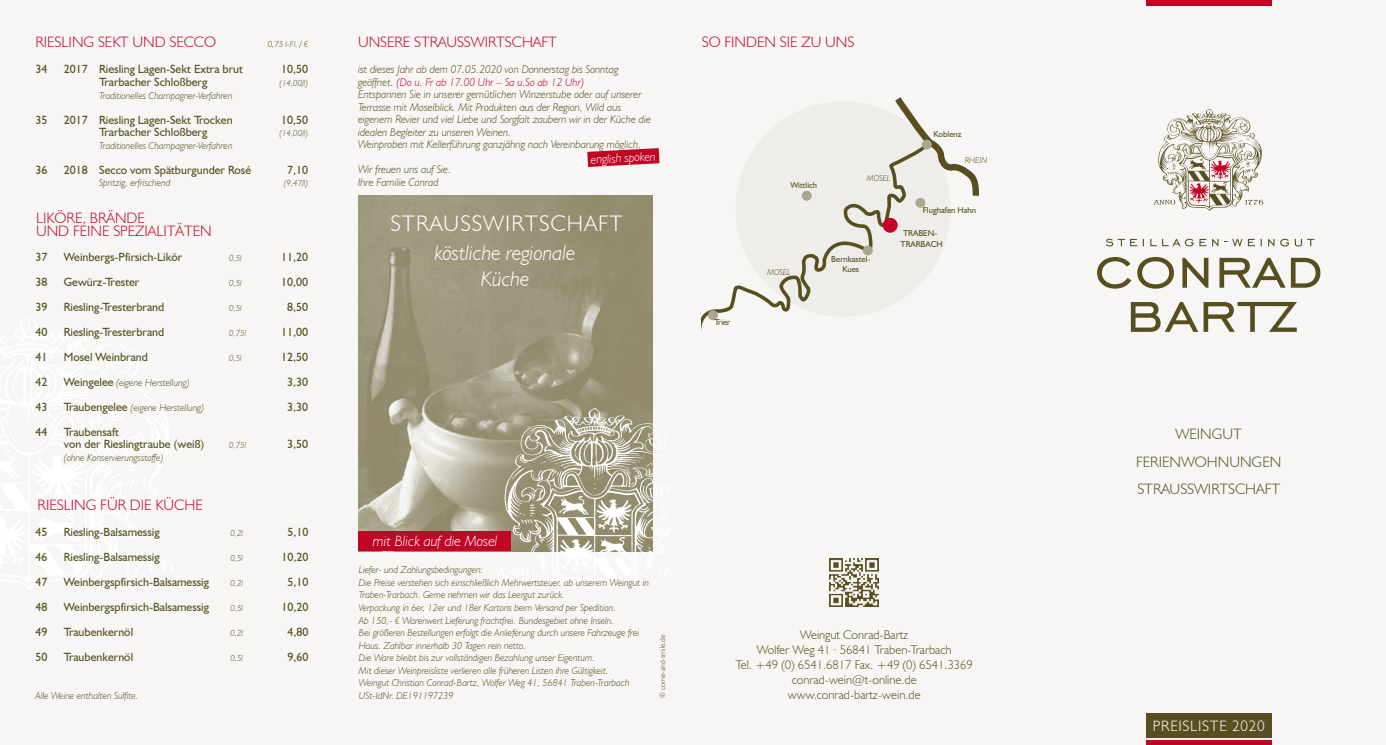
<style>
.page{position:relative;width:1386px;height:745px;background:#fff}
.page>*{position:absolute;margin:0;border:0;box-sizing:border-box;transform-origin:0 0}
.t1{font:300 22.5px "Humanist 521 BT";letter-spacing:.05em;color:#fff}
.t2{font:italic 300 21.25px/25.5px "Humanist 521 BT";color:#fff;text-align:center}
.t3{font:300 15px/12.5px "Humanist 521 BT";color:#c10525}
.t4{font:300 15px/27.5px "Humanist 521 BT";color:#584f20;text-align:center}
.t5{font:italic 300 15px "Humanist 521 BT";color:#fff}
.t6{font:300 15px "Humanist 521 BT";letter-spacing:.05em;color:#fff}
.t7{font:300 12.5px/15px "Humanist 521 BT";color:#584f20;text-align:center}
.t8{font:italic 300 12.5px "Humanist 521 BT";color:#fff}
.t9{font:11.88px/12.5px "Humanist 521 BT";color:#584f20}
.t10{font:italic 300 11.25px/12.5px "Humanist 521 BT";color:#584f20}
.t11{font:italic 300 10px/12.5px "Humanist 521 BT";color:#584f20}
.t12{font:italic 300 8.75px "Humanist 521 BT";color:#584f20}
.t13{font:8.5px/10.2px "Humanist 521 BT";color:#584f20;text-align:center}
.t14{font:italic 300 8.5px "Humanist 521 BT";color:#584f20}
.t15{font:300 7.5px "Humanist 521 BT";color:#584f20}
.s1{font-weight:400;font-style:normal;font-size:11.88px}
.s2{color:#c10525}
</style>
<div class="page">
<div style="left:0;top:0;width:1385px;height:744px;background:#f7f6f4"></div>
<svg style="left:0;top:320px;width:173px;height:269px"></svg>
<svg style="left:1153px;top:109px;width:110px;height:101px"></svg>
<svg style="left:1130px;top:302px;width:166px;height:29px"></svg>
<svg style="left:1097px;top:257px;width:223px;height:31px"></svg>
<svg style="left:1106px;top:238px;width:208px;height:8px"></svg>
<svg style="left:702px;top:97px;width:278px;height:228px"></svg>
<div style="left:882px;top:218px;width:15px;height:14px;background:#c10525;border-radius:50%"></div>
<div style="left:863px;top:245px;width:9px;height:10px;background:#aba78f;border-radius:50%"></div>
<div style="left:915px;top:198px;width:10px;height:10px;background:#aba78f;border-radius:50%"></div>
<div style="left:801px;top:191px;width:10px;height:9px;background:#aba78f;border-radius:50%"></div>
<div style="left:921px;top:139px;width:10px;height:10px;background:#aba78f;border-radius:50%"></div>
<div style="left:708px;top:310px;width:10px;height:10px;background:#aba78f;border-radius:50%"></div>
<img style="left:358px;top:195px;width:294px;height:336px">
<img style="left:829px;top:558px;width:49px;height:48px">
<div style="left:358px;top:531px;width:153px;height:19px;background:#c10525"></div>
<svg style="left:496px;top:407px;width:172px;height:180px"></svg>
<div style="left:1146px;top:713px;width:125px;height:24px;background:#584f20"></div>
<div style="left:1146px;top:739px;width:125px;height:5px;background:#c10525"></div>
<div style="left:1146px;top:0;width:125px;height:6px;background:#c10525"></div>
<svg style="left:587px;top:148px;width:72px;height:19px"></svg>
<h3 class="t3" style="left:35px;top:35px;width:182px">RIESLING SEKT UND SECCO</h3>
<p class="t12" style="left:268px;top:39px;width:42px">0,75 l-Fl. / €</p>
<p class="t9" style="left:35px;top:63px;width:13px">34</p>
<p class="t9" style="left:64px;top:63px;width:181px">2017 Riesling Lagen-Sekt Extra brut</p>
<p class="t9" style="left:281px;top:63px;width:28px">10,50</p>
<p class="t9" style="left:99px;top:75px;width:110px">Trarbacher Schloßberg</p>
<p class="t12" style="left:279px;top:78px;width:30px">(14,00/l)</p>
<p class="t11" style="left:99px;top:89px;width:135px">Traditionelles Champagner-Verfahren</p>
<p class="t9" style="left:35px;top:113px;width:13px">35</p>
<p class="t9" style="left:64px;top:113px;width:170px">2017 Riesling Lagen-Sekt Trocken</p>
<p class="t9" style="left:281px;top:113px;width:28px">10,50</p>
<p class="t9" style="left:99px;top:125px;width:110px">Trarbacher Schloßberg</p>
<p class="t12" style="left:279px;top:128px;width:30px">(14,00/l)</p>
<p class="t11" style="left:99px;top:139px;width:135px">Traditionelles Champagner-Verfahren</p>
<p class="t9" style="left:35px;top:163px;width:13px">36</p>
<p class="t9" style="left:64px;top:163px;width:189px">2018 Secco vom Spätburgunder Rosé</p>
<p class="t9" style="left:287px;top:163px;width:22px">7,10</p>
<p class="t11" style="left:99px;top:176px;width:73px">Spritzig, erfrischend</p>
<p class="t12" style="left:284px;top:178px;width:26px">(9,47/l)</p>
<h3 class="t3" style="left:36px;top:211px;width:177px">LIKÖRE, BRÄNDE<br>UND FEINE SPEZIALITÄTEN</h3>
<p class="t9" style="left:35px;top:250px;width:13px">37</p>
<p class="t9" style="left:64px;top:250px;width:120px">Weinbergs-Pfirsich-Likör</p>
<p class="t12" style="left:229px;top:252px;width:14px">0,5l</p>
<p class="t9" style="left:281px;top:250px;width:28px">11,20</p>
<p class="t9" style="left:35px;top:275px;width:13px">38</p>
<p class="t9" style="left:64px;top:275px;width:77px">Gewürz-Trester</p>
<p class="t12" style="left:229px;top:277px;width:14px">0,5l</p>
<p class="t9" style="left:281px;top:275px;width:28px">10,00</p>
<p class="t9" style="left:35px;top:300px;width:13px">39</p>
<p class="t9" style="left:64px;top:300px;width:102px">Riesling-Tresterbrand</p>
<p class="t12" style="left:229px;top:302px;width:14px">0,5l</p>
<p class="t9" style="left:287px;top:300px;width:22px">8,50</p>
<p class="t9" style="left:35px;top:325px;width:13px">40</p>
<p class="t9" style="left:64px;top:325px;width:102px">Riesling-Tresterbrand</p>
<p class="t12" style="left:229px;top:327px;width:19px">0,75l</p>
<p class="t9" style="left:281px;top:325px;width:28px">11,00</p>
<p class="t9" style="left:35px;top:350px;width:13px">41</p>
<p class="t9" style="left:64px;top:350px;width:86px">Mosel Weinbrand</p>
<p class="t12" style="left:229px;top:352px;width:14px">0,5l</p>
<p class="t9" style="left:281px;top:350px;width:28px">12,50</p>
<p class="t9" style="left:35px;top:375px;width:13px">42</p>
<p class="t11" style="left:64px;top:376px;width:127px"><span class="s1">Weingelee</span> (eigene Herstellung)</p>
<p class="t9" style="left:287px;top:375px;width:22px">3,30</p>
<p class="t9" style="left:35px;top:400px;width:13px">43</p>
<p class="t11" style="left:64px;top:401px;width:142px"><span class="s1">Traubengelee</span> (eigene Herstellung)</p>
<p class="t9" style="left:287px;top:400px;width:22px">3,30</p>
<p class="t9" style="left:35px;top:425px;width:13px">44</p>
<p class="t9" style="left:64px;top:425px;width:142px">Traubensaft<br>von der Rieslingtraube (weiß)</p>
<p class="t12" style="left:229px;top:440px;width:19px">0,75l</p>
<p class="t9" style="left:287px;top:437px;width:22px">3,50</p>
<p class="t11" style="left:64px;top:451px;width:101px">(ohne Konservierungsstoffe)</p>
<h3 class="t3" style="left:38px;top:498px;width:167px">RIESLING FÜR DIE KÜCHE</h3>
<p class="t9" style="left:35px;top:525px;width:13px">45</p>
<p class="t9" style="left:64px;top:525px;width:97px">Riesling-Balsamessig</p>
<p class="t12" style="left:230px;top:527px;width:14px">0,2l</p>
<p class="t9" style="left:287px;top:525px;width:22px">5,10</p>
<p class="t9" style="left:35px;top:550px;width:13px">46</p>
<p class="t9" style="left:64px;top:550px;width:97px">Riesling-Balsamessig</p>
<p class="t12" style="left:230px;top:552px;width:14px">0,5l</p>
<p class="t9" style="left:281px;top:550px;width:28px">10,20</p>
<p class="t9" style="left:35px;top:575px;width:13px">47</p>
<p class="t9" style="left:64px;top:575px;width:147px">Weinbergspfirsich-Balsamessig</p>
<p class="t12" style="left:230px;top:577px;width:14px">0,2l</p>
<p class="t9" style="left:287px;top:575px;width:22px">5,10</p>
<p class="t9" style="left:35px;top:600px;width:13px">48</p>
<p class="t9" style="left:64px;top:600px;width:147px">Weinbergspfirsich-Balsamessig</p>
<p class="t12" style="left:230px;top:602px;width:14px">0,5l</p>
<p class="t9" style="left:281px;top:600px;width:28px">10,20</p>
<p class="t9" style="left:35px;top:625px;width:13px">49</p>
<p class="t9" style="left:64px;top:625px;width:71px">Traubenkernöl</p>
<p class="t12" style="left:230px;top:627px;width:14px">0,2l</p>
<p class="t9" style="left:287px;top:625px;width:22px">4,80</p>
<p class="t9" style="left:35px;top:650px;width:13px">50</p>
<p class="t9" style="left:64px;top:650px;width:71px">Traubenkernöl</p>
<p class="t12" style="left:230px;top:652px;width:14px">0,5l</p>
<p class="t9" style="left:287px;top:650px;width:22px">9,60</p>
<p class="t11" style="left:35px;top:688px;width:104px">Alle Weine enthalten Sulfite.</p>
<h3 class="t3" style="left:358px;top:35px;width:200px">UNSERE STRAUSSWIRTSCHAFT</h3>
<p class="t10" style="left:358px;top:63px;width:294px">ist dieses Jahr ab dem 07.05.2020 von Donnerstag bis Sonntag geöffnet. <span class="s2">(Do u. Fr ab 17.00 Uhr – Sa u.So ab 12 Uhr)<br></span>Entspannen Sie in unserer gemütlichen Winzerstube oder auf unserer Terrasse mit Moselblick. Mit Produkten aus der Region, Wild aus eigenem Revier und viel Liebe und Sorgfalt zaubern wir in der Küche die idealen Begleiter zu unseren Weinen.<br>Weinproben mit Kellerführung ganzjährig nach Vereinbarung möglich.</p>
<p class="t10" style="left:358px;top:163px;width:94px">Wir freuen uns auf Sie.<br>Ihre Familie Conrad</p>
<p class="t8" style="left:590px;top:152px;width:66px;rotate:-3deg">english spoken</p>
<h1 class="t1" style="left:390px;top:210px;width:233px">STRAUSSWIRTSCHAFT</h1>
<h2 class="t2" style="left:435px;top:239px;width:142px">köstliche regionale<br>Küche</h2>
<h3 class="t3" style="left:702px;top:35px;width:154px">SO FINDEN SIE ZU UNS</h3>
<p class="t13" style="left:714px;top:317px;width:18px">Trier</p>
<p class="t13" style="left:790px;top:180px;width:28px">Wittlich</p>
<p class="t14" style="left:767px;top:266px;width:25px">MOSEL</p>
<p class="t14" style="left:867px;top:173px;width:25px">MOSEL</p>
<p class="t13" style="left:933px;top:129px;width:29px">Koblenz</p>
<p class="t14" style="left:965px;top:154px;width:24px">RHEIN</p>
<p class="t13" style="left:831px;top:254px;width:41px">Bernkastel-<br>Kues</p>
<p class="t13" style="left:922px;top:204px;width:55px">Flughafen Hahn</p>
<p class="t13" style="left:900px;top:228px;width:44px">TRABEN-<br>TRARBACH</p>
<h3 class="t5" style="left:373px;top:531px;width:126px">mit Blick auf die Mosel</h3>
<p class="t11" style="left:359px;top:563px;width:292px">Liefer- und Zahlungsbedingungen:<br>Die Preise verstehen sich einschließlich Mehrwertsteuer, ab unserem Weingut in Traben-Trarbach. Gerne nehmen wir das Leergut zurück.<br>Verpackung in 6er, 12er und 18er Kartons beim Versand per Spedition.<br>Ab 150,- € Warenwert Lieferung frachtfrei. Bundesgebiet ohne Inseln.<br>Bei größeren Bestellungen erfolgt die Anlieferung durch unsere Fahrzeuge frei Haus. Zahlbar innerhalb 30 Tagen rein netto.<br>Die Ware bleibt bis zur vollständigen Bezahlung unser Eigentum.<br>Mit dieser Weinpreisliste verlieren alle früheren Listen ihre Gültigkeit.<br>Weingut Christian Conrad-Bartz, Wolfer Weg 41, 56841 Traben-Trarbach USt-IdNr. DE191197239</p>
<p class="t15" style="left:658px;top:697px;width:65px;rotate:-90deg">© come-and-smile.de</p>
<p class="t7" style="left:735px;top:627px;width:239px">Weingut Conrad-Bartz<br>Wolfer Weg 41 · 56841 Traben-Trarbach<br>Tel. +49 (0) 6541.6817 Fax. +49 (0) 6541.3369 conrad-wein@t-online.de www.conrad-bartz-wein.de</p>
<h3 class="t4" style="left:1136px;top:419px;width:147px">WEINGUT<br>FERIENWOHNUNGEN<br>STRAUSSWIRTSCHAFT</h3>
<h3 class="t6" style="left:1152px;top:716px;width:113px">PREISLISTE 2020</h3>
</div>
